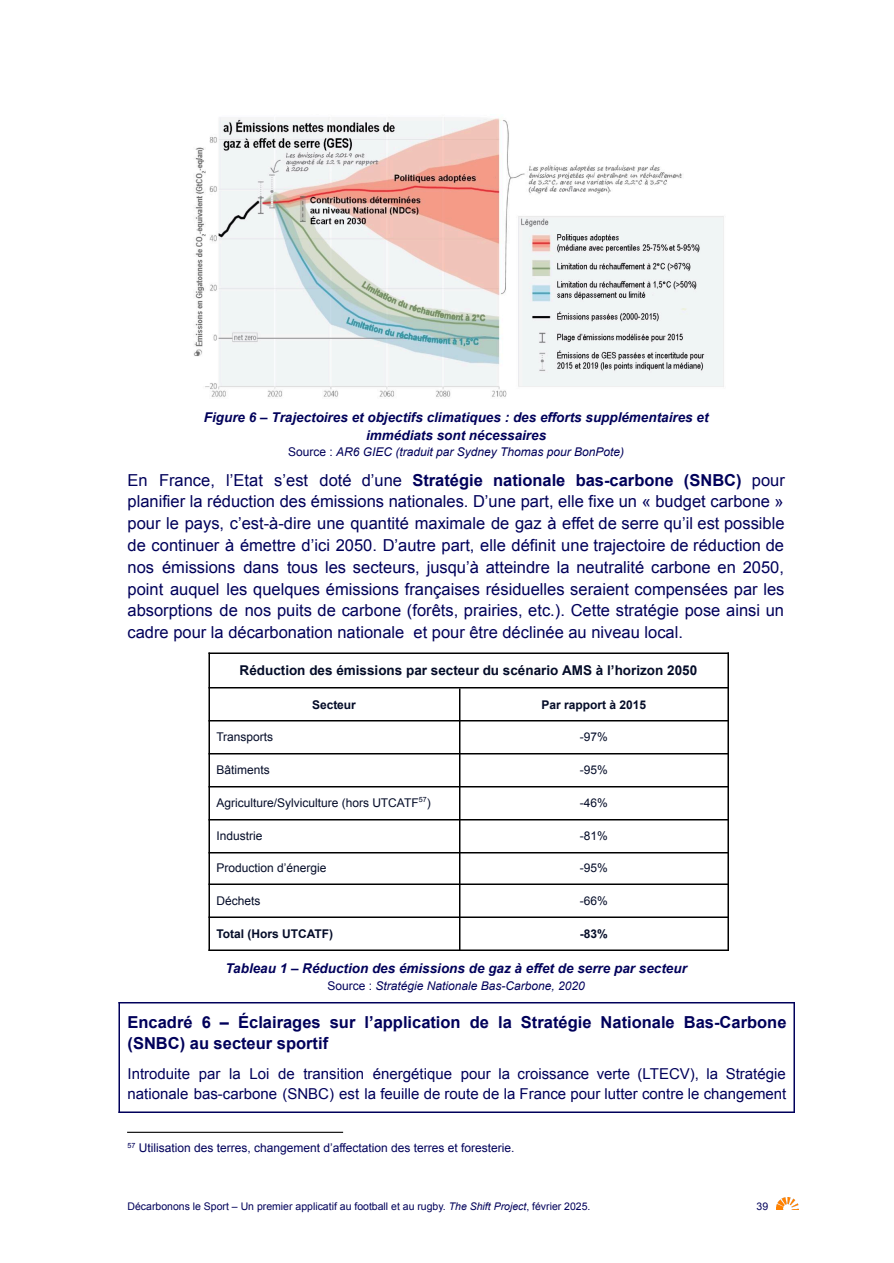
<style>
.page{position:relative;width:894px;height:1263px;background:#fff}
.page>*{position:absolute;margin:0;border:0;box-sizing:border-box;transform-origin:0 0}
.t1{font:16.5px/21.8px "Arial";color:#00005a;text-align:justify}
.t2{font:700 16.5px/21.8px "Arial";color:#00005a}
.t3{font:15px/19.8px "Arial";color:#00005a}
.t4{font:italic 700 13.5px "Arial";color:#00005a}
.t5{font:700 13.5px "Arial";color:#040c28}
.t6{font:12px "Arial";color:#040c28}
.t7{font:italic 12px "Arial";color:#00005a}
.t8{font:12px "Arial";color:#00005a}
.t9{font:700 12px "Arial";color:#040c28}
.t10{font:10.5px "Arial";color:#00005a}
.s1{font-style:normal}
.s2{font-weight:700}
.s3{font-style:italic}
</style>
<div class="page">
<hr style="left:127px;top:1132px;width:216px;height:1px;background:#000">
<hr style="left:208px;top:653px;width:2px;height:298px;background:#000">
<hr style="left:459px;top:689px;width:2px;height:262px;background:#000">
<hr style="left:727px;top:653px;width:2px;height:298px;background:#000">
<hr style="left:208px;top:653px;width:521px;height:1px;background:#000">
<hr style="left:208px;top:687px;width:521px;height:2px;background:#000">
<hr style="left:208px;top:720px;width:521px;height:2px;background:#000">
<hr style="left:208px;top:753px;width:521px;height:2px;background:#000">
<hr style="left:208px;top:786px;width:521px;height:2px;background:#000">
<hr style="left:208px;top:819px;width:521px;height:2px;background:#000">
<hr style="left:208px;top:852px;width:521px;height:2px;background:#000">
<hr style="left:208px;top:884px;width:521px;height:1px;background:#000">
<hr style="left:208px;top:917px;width:521px;height:1px;background:#000">
<hr style="left:208px;top:950px;width:521px;height:1px;background:#000">
<hr style="left:118px;top:1002px;width:2px;height:111px;background:#00005a">
<hr style="left:794px;top:1002px;width:1px;height:111px;background:#00005a">
<hr style="left:118px;top:1002px;width:677px;height:1px;background:#00005a">
<hr style="left:118px;top:1111px;width:677px;height:2px;background:#00005a">
<img style="left:193px;top:117px;width:531px;height:280px">
<img style="left:777px;top:1198px;width:21px;height:12px">
<p class="t4" style="left:204px;top:410px;width:506px">Figure 6 – Trajectoires et objectifs climatiques : des efforts supplémentaires et</p>
<p class="t4" style="left:366px;top:428px;width:182px">immédiats sont nécessaires</p>
<p class="t7" style="left:288px;top:446px;width:337px"><span class="s1">Source :</span> AR6 GIEC (traduit par Sydney Thomas pour BonPote)</p>
<p class="t1" style="left:128px;top:469px;width:659px">En France, l’Etat s’est doté d’une <span class="s2">Stratégie nationale bas-carbone (SNBC)</span> pour planifier la réduction des émissions nationales. D’une part, elle fixe un « budget carbone » pour le pays, c’est-à-dire une quantité maximale de gaz à effet de serre qu’il est possible de continuer à émettre d’ici 2050. D’autre part, elle définit une trajectoire de réduction de nos émissions dans tous les secteurs, jusqu’à atteindre la neutralité carbone en 2050, point auquel les quelques émissions françaises résiduelles seraient compensées par les absorptions de nos puits de carbone (forêts, prairies, etc.). Cette stratégie pose ainsi un cadre pour la décarbonation nationale et pour être déclinée au niveau local.</p>
<p class="t5" style="left:240px;top:663px;width:459px">Réduction des émissions par secteur du scénario AMS à l’horizon 2050</p>
<p class="t9" style="left:312px;top:698px;width:45px">Secteur</p>
<p class="t9" style="left:542px;top:698px;width:106px">Par rapport à 2015</p>
<p class="t6" style="left:216px;top:730px;width:58px">Transports</p>
<p class="t6" style="left:580px;top:730px;width:29px">-97%</p>
<p class="t6" style="left:216px;top:763px;width:55px">Bâtiments</p>
<p class="t6" style="left:580px;top:763px;width:29px">-95%</p>
<p class="t6" style="left:216px;top:796px;width:216px">Agriculture/Sylviculture (hors UTCATF<sup>57</sup>)</p>
<p class="t6" style="left:580px;top:796px;width:29px">-46%</p>
<p class="t6" style="left:216px;top:829px;width:47px">Industrie</p>
<p class="t6" style="left:580px;top:829px;width:29px">-81%</p>
<p class="t6" style="left:216px;top:861px;width:111px">Production d’énergie</p>
<p class="t6" style="left:580px;top:861px;width:29px">-95%</p>
<p class="t6" style="left:216px;top:894px;width:45px">Déchets</p>
<p class="t6" style="left:580px;top:894px;width:29px">-66%</p>
<p class="t9" style="left:216px;top:927px;width:118px">Total (Hors UTCATF)</p>
<p class="t9" style="left:580px;top:927px;width:29px">-83%</p>
<p class="t4" style="left:226px;top:961px;width:463px">Tableau 1 – Réduction des émissions de gaz à effet de serre par secteur</p>
<p class="t7" style="left:328px;top:979px;width:259px"><span class="s1">Source :</span> Stratégie Nationale Bas-Carbone, 2020</p>
<p class="t2" style="left:128px;top:1011px;width:660px">Encadré 6 – Éclairages sur l’application de la Stratégie Nationale Bas-Carbone (SNBC) au secteur sportif</p>
<p class="t3" style="left:128px;top:1064px;width:660px">Introduite par la Loi de transition énergétique pour la croissance verte (LTECV), la Stratégie nationale bas-carbone (SNBC) est la feuille de route de la France pour lutter contre le changement</p>
<p class="t8" style="left:128px;top:1141px;width:388px"><sup>57</sup> Utilisation des terres, changement d’affectation des terres et foresterie.</p>
<p class="t10" style="left:128px;top:1200px;width:464px">Décarbonons le Sport – Un premier applicatif au football et au rugby. <span class="s3">The Shift Project</span>, février 2025.</p>
<p class="t10" style="left:757px;top:1200px;width:13px">39</p>
</div>
